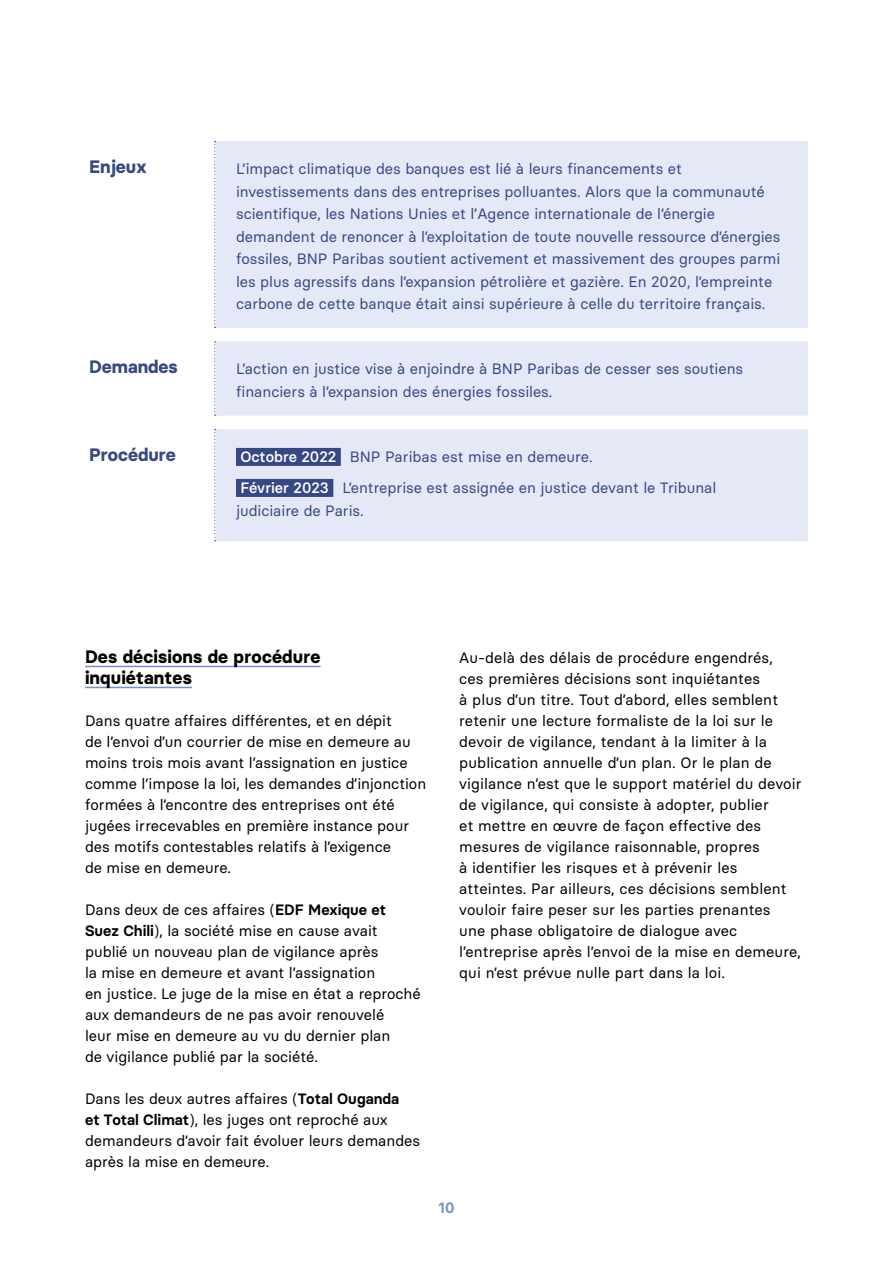
<style>
.page{position:relative;width:893px;height:1263px;background:#fff}
.page>*{position:absolute;margin:0;border:0;box-sizing:border-box;transform-origin:0 0}
.t1{font:700 18px/21px "Basier Circle";letter-spacing:.01em;color:#000}
.t2{font:700 18px "Basier Circle";color:#364982}
.t3{font:15px/21px "Basier Circle";color:#000}
.t4{font:15px/22.5px "Basier Circle";color:#364982}
.t5{font:600 15px "Basier Circle";color:#748fc9}
.s1{font-weight:500;color:#fff}
.s2{font-weight:600}
</style>
<div class="page">
<div style="left:216px;top:141px;width:592px;height:400px;background:#e5e8f6"></div>
<div style="left:215px;top:328px;width:593px;height:13px;background:#fff"></div>
<div style="left:215px;top:416px;width:593px;height:13px;background:#fff"></div>
<svg style="left:214px;top:141px;width:2px;height:187px"></svg>
<svg style="left:214px;top:341px;width:2px;height:75px"></svg>
<svg style="left:214px;top:429px;width:2px;height:112px"></svg>
<div style="left:236px;top:448px;width:105px;height:18px;background:#364982"></div>
<div style="left:236px;top:479px;width:97px;height:18px;background:#364982"></div>
<hr style="left:85px;top:666px;width:236px;height:1px;background:#748fc9">
<hr style="left:85px;top:687px;width:107px;height:1px;background:#748fc9">
<p class="t2" style="left:89px;top:156px;width:59px">Enjeux</p>
<p class="t4" style="left:236px;top:158px;width:546px">L’impact climatique des banques est lié à leurs financements et investissements dans des entreprises polluantes. Alors que la communauté scientifique, les Nations Unies et l’Agence internationale de l’énergie demandent de renoncer à l’exploitation de toute nouvelle ressource d’énergies fossiles, BNP Paribas soutient activement et massivement des groupes parmi les plus agressifs dans l’expansion pétrolière et gazière. En 2020, l’empreinte carbone de cette banque était ainsi supérieure à celle du territoire français.</p>
<p class="t2" style="left:89px;top:356px;width:90px">Demandes</p>
<p class="t4" style="left:236px;top:358px;width:509px">L’action en justice vise à enjoindre à BNP Paribas de cesser ses soutiens financiers à l’expansion des énergies fossiles.</p>
<p class="t2" style="left:89px;top:444px;width:88px">Procédure</p>
<p class="t4" style="left:240px;top:441px;width:477px;line-height:31px"><span class="s1">Octobre 2022</span> BNP Paribas est mise en demeure.<br><span class="s1">Février 2023</span> L’entreprise est assignée en justice devant le Tribunal</p>
<p class="t4" style="left:236px;top:499px;width:129px">judiciaire de Paris.</p>
<p class="t1" style="left:85px;top:646px;width:237px">Des décisions de procédure inquiétantes</p>
<p class="t3" style="left:85px;top:710px;width:343px">Dans quatre affaires différentes, et en dépit<br>de l’envoi d’un courrier de mise en demeure au moins trois mois avant l’assignation en justice comme l’impose la loi, les demandes d’injonction formées à l’encontre des entreprises ont été jugées irrecevables en première instance pour des motifs contestables relatifs à l’exigence<br>de mise en demeure.</p>
<p class="t3" style="left:85px;top:899px;width:337px">Dans deux de ces affaires (<span class="s2">EDF Mexique et Suez Chili</span>), la société mise en cause avait publié un nouveau plan de vigilance après<br>la mise en demeure et avant l’assignation<br>en justice. Le juge de la mise en état a reproché aux demandeurs de ne pas avoir renouvelé<br>leur mise en demeure au vu du dernier plan<br>de vigilance publié par la société.</p>
<p class="t3" style="left:85px;top:1088px;width:337px">Dans les deux autres affaires (<span class="s2">Total Ouganda<br>et Total Climat</span>), les juges ont reproché aux demandeurs d’avoir fait évoluer leurs demandes après la mise en demeure.</p>
<p class="t3" style="left:459px;top:647px;width:344px">Au-delà des délais de procédure engendrés,<br>ces premières décisions sont inquiétantes<br>à plus d’un titre. Tout d’abord, elles semblent retenir une lecture formaliste de la loi sur le devoir de vigilance, tendant à la limiter à la publication annuelle d’un plan. Or le plan de vigilance n’est que le support matériel du devoir de vigilance, qui consiste à adopter, publier<br>et mettre en œuvre de façon effective des mesures de vigilance raisonnable, propres<br>à identifier les risques et à prévenir les atteintes. Par ailleurs, ces décisions semblent vouloir faire peser sur les parties prenantes<br>une phase obligatoire de dialogue avec l’entreprise après l’envoi de la mise en demeure, qui n’est prévue nulle part dans la loi.</p>
<p class="t5" style="left:439px;top:1199px;width:17px">10</p>
</div>
